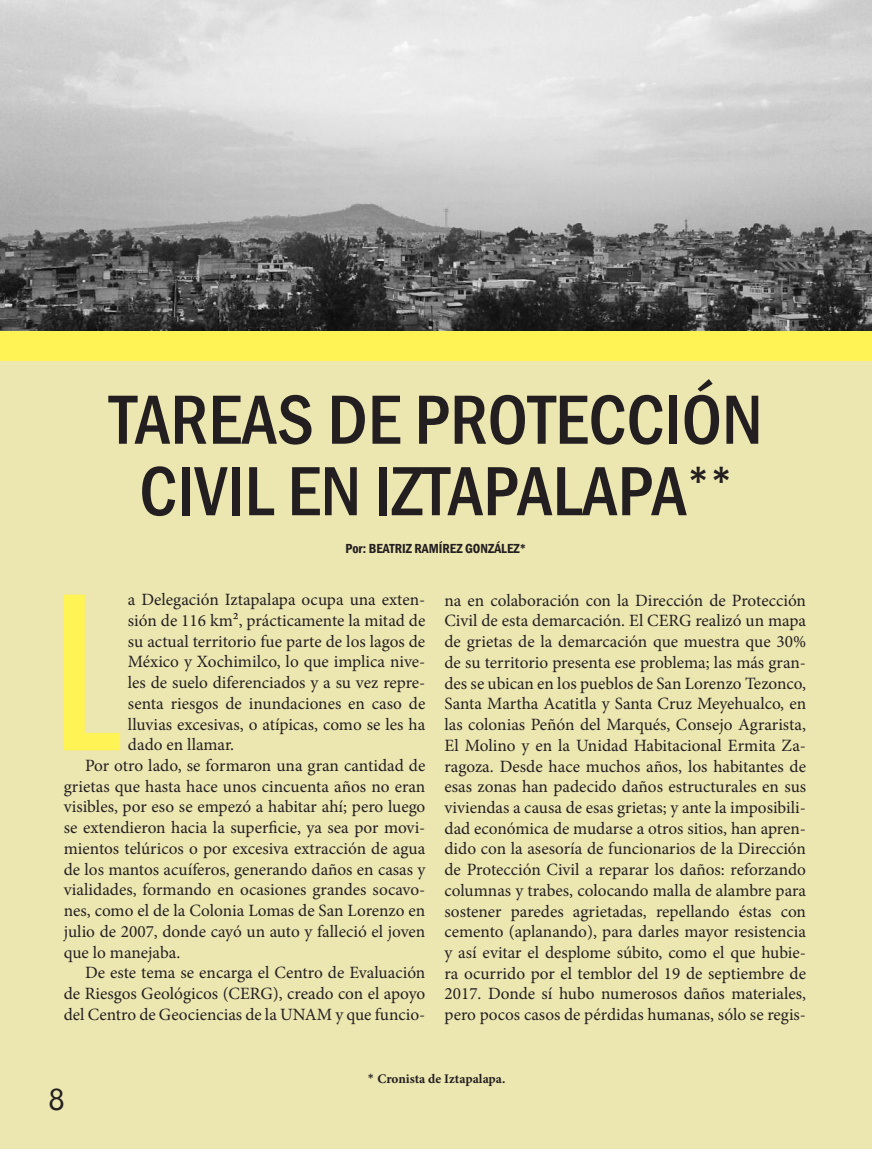
<style>
.page{position:relative;width:872px;height:1149px;background:#fff}
.page>*{position:absolute;margin:0;border:0;box-sizing:border-box;transform-origin:0 0}
.t1{font:condensed 250.2px "Tw Cen";color:#fff356}
.t2{font:500 condensed 72px/71.4px "Franklin Gothic";color:#231f20;text-align:center}
.t3{font:30px "Nirmala UI";color:#231f20}
.t4{font:17.25px/20.7px "Minion Pro";color:#231f20;text-align:justify}
.t5{font:600 condensed 13.5px "Franklin Gothic";color:#231f20}
.t6{font:700 13.2px "Minion Pro";color:#231f20}
.s1{font-family:"Calibri";font-weight:400;font-size:13.5px}
</style>
<div class="page">
<div style="left:0;top:360px;width:872px;height:788px;background:#ece6b1"></div>
<img style="left:0;top:0;width:872px;height:331px">
<div style="left:0;top:331px;width:872px;height:30px;background:#fff356"></div>
<h2 class="t2" style="left:109px;top:383px;width:654px">TAREAS DE PROTECCIÓN<br>CIVIL EN IZTAPALAPA<sup>**</sup></h2>
<p class="t5" style="left:345px;top:539px;width:183px">Por: BEATRIZ RAMÍREZ GONZÁLEZ*</p>
<h1 class="t1" style="left:47px;top:520px;width:82px">L</h1>
<p class="t4" style="left:128px;top:589px;width:299px">a Delegación Iztapalapa ocupa una exten-</p>
<p class="t4" style="left:128px;top:610px;width:299px">sión de 116 km², prácticamente la mitad de</p>
<p class="t4" style="left:128px;top:630px;width:299px">su actual territorio fue parte de los lagos de</p>
<p class="t4" style="left:128px;top:651px;width:299px">México y Xochimilco, lo que implica nive-</p>
<p class="t4" style="left:128px;top:672px;width:299px">les de suelo diferenciados y a su vez repre-</p>
<p class="t4" style="left:128px;top:693px;width:299px">senta riesgos de inundaciones en caso de</p>
<p class="t4" style="left:128px;top:713px;width:299px">lluvias excesivas, o atípicas, como se les ha</p>
<p class="t4" style="left:128px;top:734px;width:108px">dado en llamar.</p>
<p class="t4" style="left:85px;top:755px;width:342px">Por otro lado, se formaron una gran cantidad de</p>
<p class="t4" style="left:64px;top:775px;width:363px">grietas que hasta hace unos cincuenta años no eran</p>
<p class="t4" style="left:64px;top:796px;width:363px">visibles, por eso se empezó a habitar ahí; pero luego</p>
<p class="t4" style="left:64px;top:817px;width:363px">se extendieron hacia la superficie, ya sea por movi-</p>
<p class="t4" style="left:64px;top:837px;width:363px">mientos telúricos o por excesiva extracción de agua</p>
<p class="t4" style="left:64px;top:858px;width:363px">de los mantos acuíferos, generando daños en casas y</p>
<p class="t4" style="left:64px;top:879px;width:363px">vialidades, formando en ocasiones grandes socavo-</p>
<p class="t4" style="left:64px;top:900px;width:363px">nes, como el de la Colonia Lomas de San Lorenzo en</p>
<p class="t4" style="left:64px;top:920px;width:363px">julio de 2007, donde cayó un auto y falleció el joven</p>
<p class="t4" style="left:64px;top:941px;width:118px">que lo manejaba.</p>
<p class="t4" style="left:85px;top:962px;width:342px">De este tema se encarga el Centro de Evaluación</p>
<p class="t4" style="left:64px;top:982px;width:363px">de Riesgos Geológicos (CERG), creado con el apoyo</p>
<p class="t4" style="left:64px;top:1003px;width:363px">del Centro de Geociencias de la UNAM y que funcio-</p>
<p class="t4" style="left:444px;top:589px;width:363px">na en colaboración con la Dirección de Protección Civil de esta demarcación. El CERG realizó un mapa de grietas de la demarcación que muestra que 30% de su territorio presenta ese problema; las más gran&shy;des se ubican en los pueblos de San Lorenzo Tezonco, Santa Martha Acatitla y Santa Cruz Meyehualco, en las colonias Peñón del Marqués, Consejo Agrarista, El Molino y en la Unidad Habitacional Ermita Za&shy;ragoza. Desde hace muchos años, los habitantes de esas zonas han padecido daños estructurales en sus viviendas a causa de esas grietas; y ante la imposibili&shy;dad económica de mudarse a otros sitios, han apren&shy;dido con la asesoría de funcionarios de la Dirección de Protección Civil a reparar los daños: reforzando columnas y trabes, colocando malla de alambre para sostener paredes agrietadas, repellando éstas con cemento (aplanando), para darles mayor resistencia y así evitar el desplome súbito, como el que hubie&shy;ra ocurrido por el temblor del 19 de septiembre de 2017. Donde sí hubo numerosos daños materiales, pero pocos casos de pérdidas humanas, sólo se regis-</p>
<h3 class="t3" style="left:49px;top:1074px;width:18px">8</h3>
<p class="t6" style="left:367px;top:1068px;width:139px"><span class="s1">*</span> Cronista de Iztapalapa.</p>
</div>
